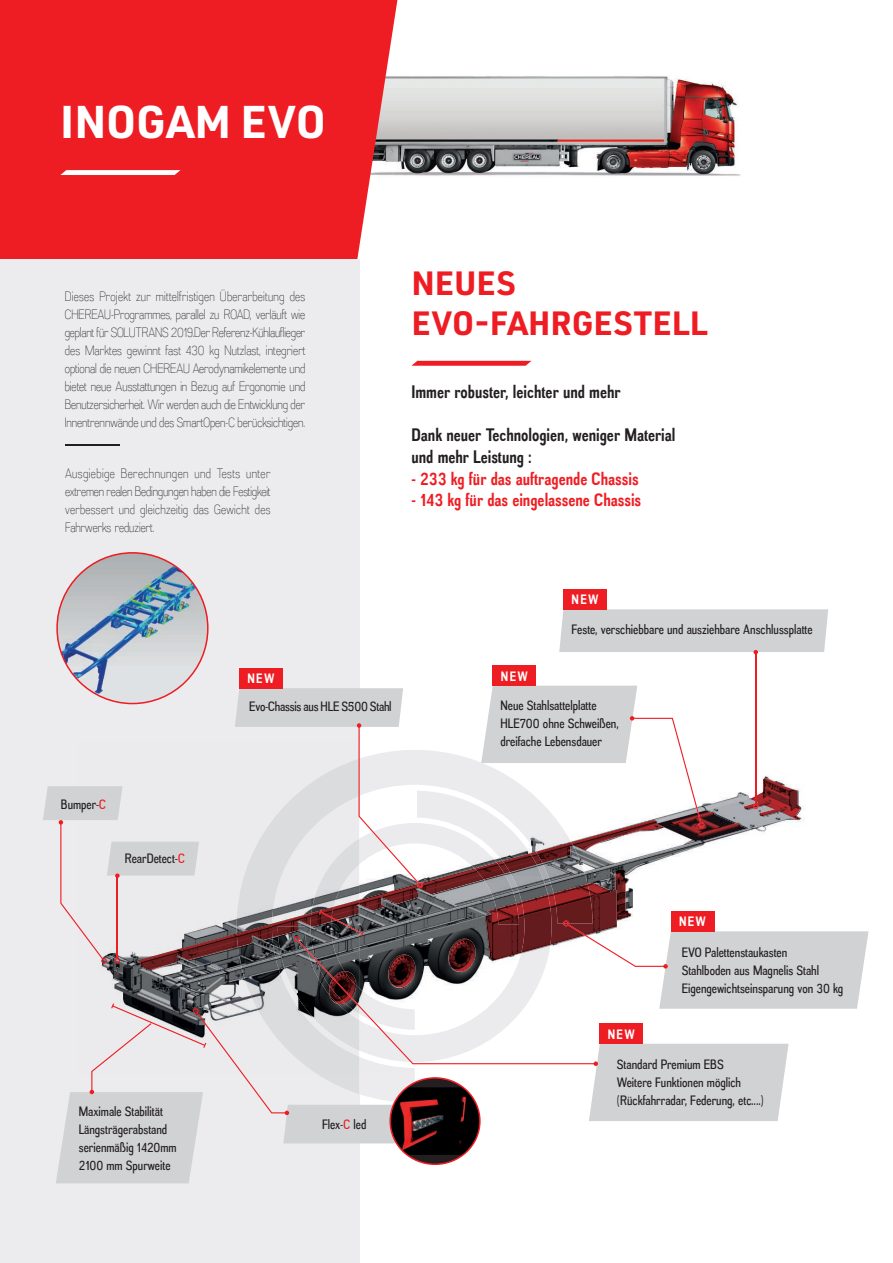
<style>
.page{position:relative;width:893px;height:1263px;background:#fff}
.page>*{position:absolute;margin:0;border:0;box-sizing:border-box;transform-origin:0 0}
.t1{font:700 45px "URWDIN";color:#fff}
.t2{font:700 33px/39.6px "URWDIN";color:#ee1d23}
.t3{font:700 18px/21.6px "Akazan";color:#231f20}
.t4{font:700 18px "Akazan";color:#ee1d23}
.t5{font:13.5px/18px "Akazan Lt";color:#231f20;text-align:justify}
.t6{font:13.5px/18px "Akazan Rg";color:#231f20}
.t7{font:700 13.5px "Akazan";letter-spacing:.1em;color:#fff}
.s1{color:#ee1d23}
</style>
<div class="page">
<img style="left:397px;top:76px;width:344px;height:100px">
<div style="left:0;top:0;width:397px;height:261px;background:#ee1d23"></div>
<svg style="left:60px;top:170px;width:120px;height:5px"></svg>
<div style="left:0;top:259px;width:359px;height:1004px;background:#ececee"></div>
<hr style="left:65px;top:444px;width:54px;height:2px;background:#231f20">
<svg style="left:411px;top:361px;width:120px;height:5px"></svg>
<svg style="left:43px;top:552px;width:825px;height:631px"></svg>
<div style="left:671px;top:911px;width:43px;height:20px;background:#ee1d23"></div>
<div style="left:600px;top:1023px;width:43px;height:21px;background:#ee1d23"></div>
<div style="left:493px;top:665px;width:43px;height:21px;background:#ee1d23"></div>
<div style="left:563px;top:589px;width:44px;height:20px;background:#ee1d23"></div>
<div style="left:239px;top:668px;width:44px;height:20px;background:#ee1d23"></div>
<h1 class="t1" style="left:60px;top:97px;width:267px">INOGAM EVO</h1>
<p class="t5" style="left:65px;top:289px;width:242px">Dieses Projekt zur mittelfristigen Überarbeitung des CHEREAU-Programmes, parallel zu ROAD, verläuft wie geplant für SOLUTRANS 2019.Der Referenz-Kühlauflieger des Marktes gewinnt fast 430 kg Nutzlast, integriert optional die neuen CHEREAU Aerodynamikelemente und bietet neue Ausstattungen in Bezug auf Ergonomie und Benutzersicherheit. Wir werden auch die Entwicklung der Innentrennwände und des SmartOpen-C berücksichtigen.</p>
<p class="t5" style="left:65px;top:466px;width:207px">Ausgiebige Berechnungen und Tests unter extremen realen Bedingungen haben die Festigkeit verbessert und gleichzeitig das Gewicht des Fahrwerks reduziert.</p>
<h2 class="t2" style="left:411px;top:264px;width:298px">NEUES<br>EVO-FAHRGESTELL</h2>
<h3 class="t3" style="left:411px;top:383px;width:211px">Immer robuster, leichter und mehr</h3>
<h3 class="t3" style="left:411px;top:426px;width:265px">Dank neuer Technologien, weniger Material und mehr Leistung :</h3>
<h3 class="t4" style="left:411px;top:471px;width:229px">- 233 kg für das auftragende Chassis</h3>
<h3 class="t4" style="left:411px;top:493px;width:231px">- 143 kg für das eingelassene Chassis</h3>
<p class="t6" style="left:61px;top:796px;width:47px">Bumper-<span class="s1">C</span></p>
<p class="t6" style="left:125px;top:851px;width:62px">RearDetect-<span class="s1">C</span></p>
<p class="t7" style="left:247px;top:673px;width:29px">NEW</p>
<p class="t6" style="left:249px;top:699px;width:144px">Evo-Chassis aus HLE S500 Stahl</p>
<p class="t6" style="left:79px;top:1103px;width:99px">Maximale Stabilität<br>Längsträgerabstand serienmäßig 1420mm<br>2100 mm Spurweite</p>
<p class="t6" style="left:322px;top:1117px;width:46px">Flex-<span class="s1">C</span> led</p>
<p class="t7" style="left:571px;top:594px;width:29px">NEW</p>
<p class="t7" style="left:501px;top:671px;width:29px">NEW</p>
<p class="t6" style="left:572px;top:622px;width:243px">Feste, verschiebbare und ausziehbare Anschlussplatte</p>
<p class="t6" style="left:500px;top:698px;width:120px">Neue Stahlsattelplatte<br>HLE700 ohne Schweißen, dreifache Lebensdauer</p>
<p class="t7" style="left:608px;top:1029px;width:29px">NEW</p>
<p class="t7" style="left:679px;top:916px;width:29px">NEW</p>
<p class="t6" style="left:682px;top:944px;width:163px">EVO Palettenstaukasten<br>Stahlboden aus Magnelis Stahl<br>Eigengewichtseinsparung von 30 kg</p>
<p class="t6" style="left:617px;top:1056px;width:148px">Standard Premium EBS<br>Weitere Funktionen möglich (Rückfahrradar, Federung, etc....)</p>
</div>
